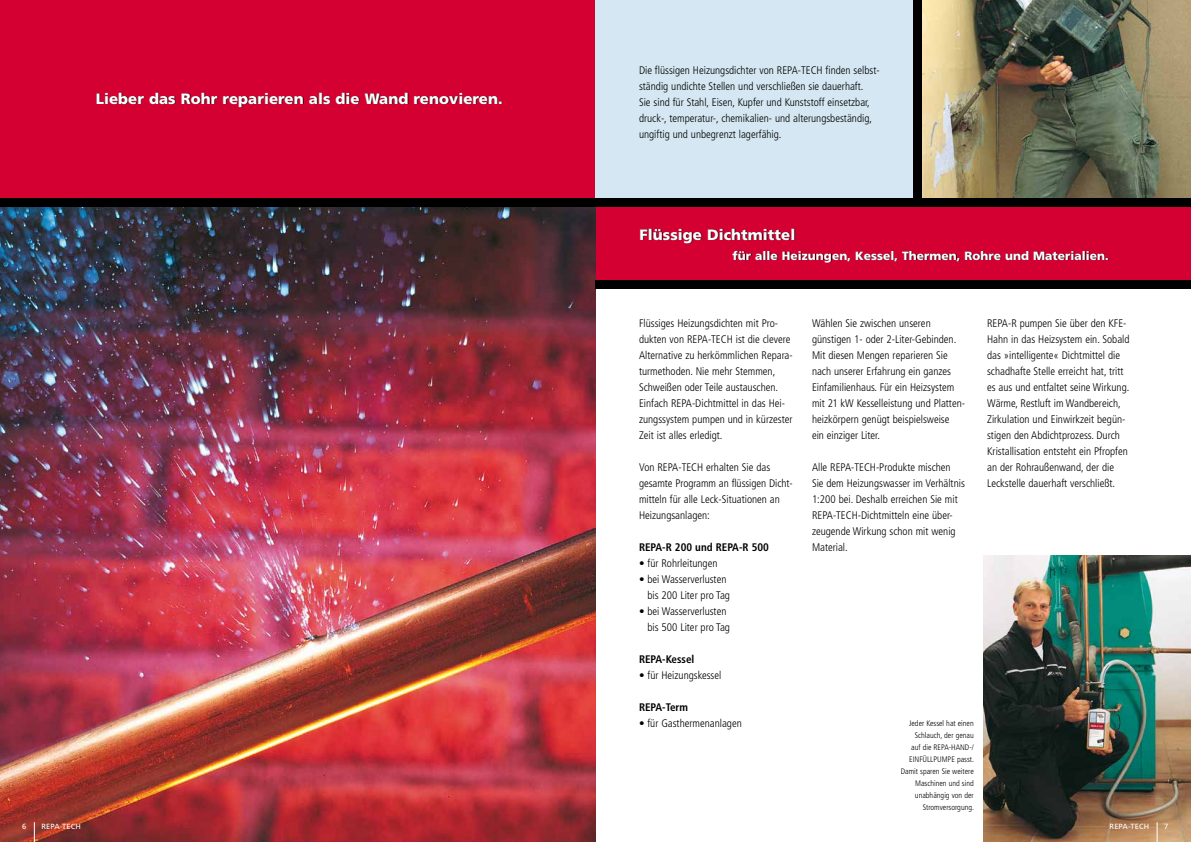
<style>
.page{position:relative;width:1191px;height:842px;background:#fff}
.page>*{position:absolute;margin:0;border:0;box-sizing:border-box;transform-origin:0 0}
.t1{font:900 15px "Frutiger";color:#fff}
.t2{font:900 12px "Frutiger";color:#fff}
.t3{font:300 condensed 11px/16px "Frutiger";color:#000}
.t4{font:700 condensed 11px "Frutiger";color:#000}
.t5{font:300 condensed 8px/11.9px "Frutiger";color:#000;text-align:right}
.t6{font:7.5px "Frutiger";letter-spacing:.015em;color:#fff}
</style>
<div class="page">
<div style="left:0;top:0;width:595px;height:198px;background:#d40032"></div>
<div style="left:595px;top:207px;width:596px;height:74px;background:#d40032"></div>
<img style="left:984px;top:556px;width:207px;height:286px">
<img style="left:0;top:207px;width:595px;height:635px">
<svg style="left:1156px;top:822px;width:1px;height:20px"></svg>
<svg style="left:34px;top:822px;width:1px;height:20px"></svg>
<img style="left:921px;top:0;width:270px;height:198px">
<div style="left:595px;top:0;width:318px;height:198px;background:#d5e7f2"></div>
<div style="left:595px;top:281px;width:596px;height:8px;background:#000"></div>
<div style="left:913px;top:0;width:8px;height:198px;background:#000"></div>
<div style="left:0;top:198px;width:1191px;height:9px;background:#000"></div>
<h1 class="t1" style="left:96px;top:89px;width:408px">Lieber das Rohr reparieren als die Wand renovieren.</h1>
<p class="t3" style="left:639px;top:63px;width:242px">Die flüssigen Heizungsdichter von REPA-TECH finden selbst&shy;ständig undichte Stellen und verschließen sie dauerhaft.<br>Sie sind für Stahl, Eisen, Kupfer und Kunststoff einsetzbar, druck-, temperatur-, chemikalien- und alterungsbeständig, ungiftig und unbegrenzt lagerfähig.</p>
<h1 class="t1" style="left:639px;top:225px;width:157px">Flüssige Dichtmittel</h1>
<p class="t2" style="left:732px;top:248px;width:378px">für alle Heizungen, Kessel, Thermen, Rohre und Materialien.</p>
<p class="t3" style="left:639px;top:315px;width:155px">Flüssiges Heizungsdichten mit Pro&shy;dukten von REPA-TECH ist die clevere Alternative zu herkömmlichen Repara&shy;turmethoden. Nie mehr Stemmen, Schweißen oder Teile austauschen.<br>Einfach REPA-Dichtmittel in das Hei&shy;zungssystem pumpen und in kürzester Zeit ist alles erledigt.</p>
<p class="t3" style="left:639px;top:459px;width:155px">Von REPA-TECH erhalten Sie das gesamte Programm an flüssigen Dicht&shy;mitteln für alle Leck-Situationen an<br>Heizungsanlagen:</p>
<p class="t4" style="left:639px;top:540px;width:131px">REPA-R 200 und REPA-R 500</p>
<p class="t3" style="left:639px;top:555px;width:80px">• für Rohrleitungen</p>
<p class="t3" style="left:647px;top:571px;width:84px;text-indent:-9px">• bei Wasserverlusten bis 200 Liter pro Tag</p>
<p class="t3" style="left:647px;top:603px;width:84px;text-indent:-9px">• bei Wasserverlusten bis 500 Liter pro Tag</p>
<p class="t4" style="left:639px;top:652px;width:57px">REPA-Kessel</p>
<p class="t3" style="left:639px;top:667px;width:84px">• für Heizungskessel</p>
<p class="t4" style="left:639px;top:700px;width:50px">REPA-Term</p>
<p class="t3" style="left:639px;top:715px;width:104px">• für Gasthermenanlagen</p>
<p class="t3" style="left:812px;top:315px;width:155px">Wählen Sie zwischen unseren günstigen 1- oder 2-Liter-Gebinden.<br>Mit diesen Mengen reparieren Sie nach unserer Erfahrung ein ganzes Einfamilienhaus. Für ein Heizsystem mit 21 kW Kesselleistung und Platten&shy;heizkörpern genügt beispielsweise<br>ein einziger Liter.</p>
<p class="t3" style="left:812px;top:459px;width:154px">Alle REPA-TECH-Produkte mischen<br>Sie dem Heizungswasser im Verhältnis<br>1:200 bei. Deshalb erreichen Sie mit<br>REPA-TECH-Dichtmitteln eine über&shy;zeugende Wirkung schon mit wenig<br>Material.</p>
<p class="t3" style="left:987px;top:315px;width:144px">REPA-R pumpen Sie über den KFE-Hahn in das Heizsystem ein. Sobald das »intelligente« Dichtmittel die schadhafte Stelle erreicht hat, tritt es aus und entfaltet seine Wirkung.<br>Wärme, Restluft im Wandbereich, Zirkulation und Einwirkzeit begün&shy;stigen den Abdichtprozess. Durch Kristallisation entsteht ein Pfropfen an der Rohraußenwand, der die Leckstelle dauerhaft verschließt.</p>
<p class="t5" style="left:900px;top:718px;width:75px">Jeder Kessel hat einen<br>Schlauch, der genau<br>auf die REPA-HAND-/<br>EINFÜLLPUMPE passt.<br>Damit sparen Sie weitere<br>Maschinen und sind unabhängig von der<br>Stromversorgung.</p>
<p class="t6" style="left:22px;top:821px;width:6px">6</p>
<p class="t6" style="left:41px;top:821px;width:41px">REPA-TECH</p>
<p class="t6" style="left:1109px;top:821px;width:41px">REPA-TECH</p>
<p class="t6" style="left:1164px;top:821px;width:6px">7</p>
</div>
